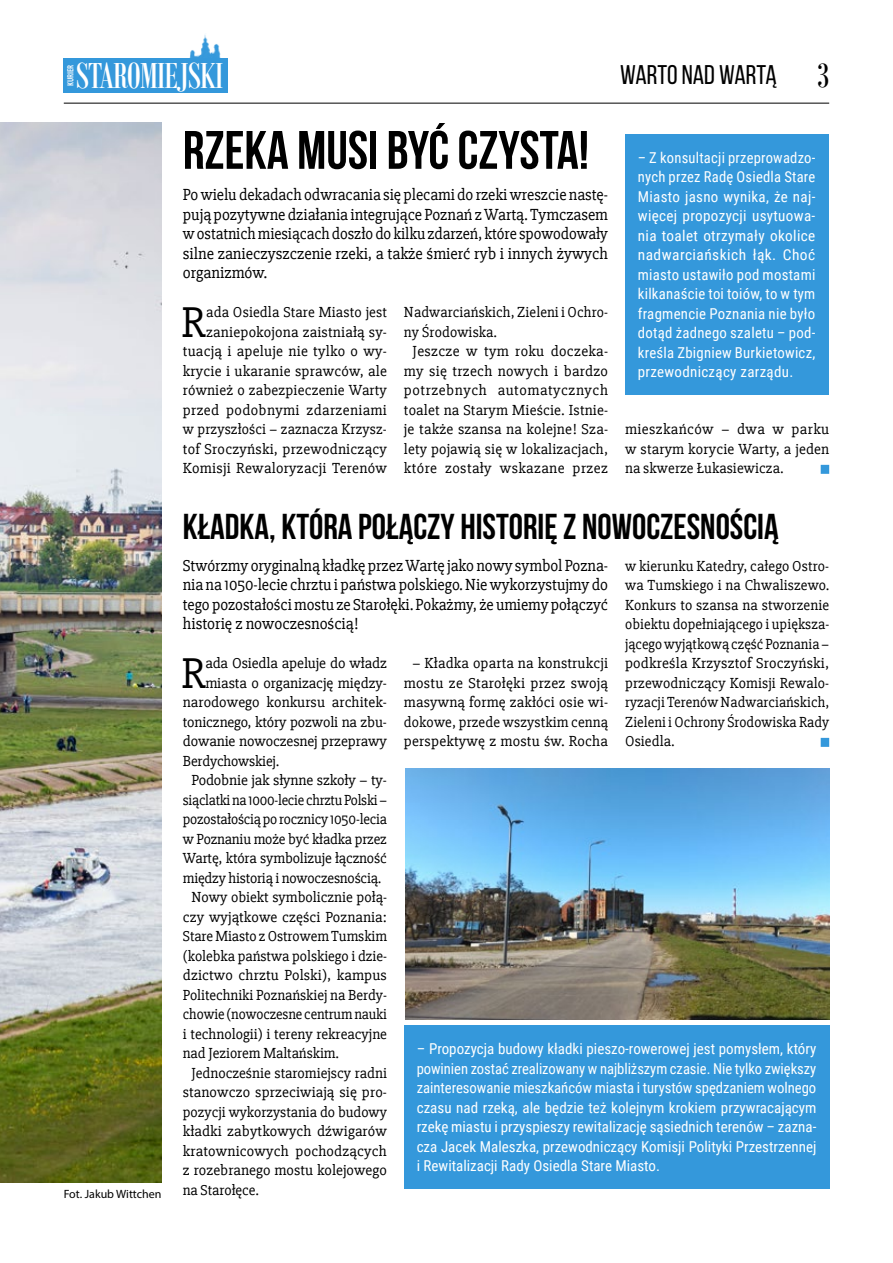
<style>
.page{position:relative;width:893px;height:1263px;background:#fff}
.page>*{position:absolute;margin:0;border:0;box-sizing:border-box;transform-origin:0 0}
.t1{font:700 54px "Bebas Neue";color:#000}
.t2{font:44.25px "Slabo 27 px";color:#000}
.t3{font:39px "Bodoni MT Condensed";letter-spacing:-.025em;color:#fff}
.t4{font:700 36px "Bebas Neue";color:#000}
.t5{font:27px "Bebas Neue";color:#000}
.t6{font:16.5px/19.5px "Slabo 27 px";color:#000;text-align:justify}
.t7{font:15px/19.5px "Slabo 27 px";letter-spacing:.01em;color:#000;text-align:justify}
.t8{font:15px/19.5px "Roboto Condensed";letter-spacing:.005em;color:#fff;text-align:justify}
.t9{font:15px "Slabo 27 px";letter-spacing:-.01em;color:#000}
.t10{font:15px "Slabo 27 px";letter-spacing:-.015em;color:#000}
.t11{font:15px "Slabo 27 px";letter-spacing:.035em;color:#000}
.t12{font:15px "Slabo 27 px";letter-spacing:.03em;color:#000}
.t13{font:12px "Myriad Pro";color:#000}
.t14{font:600 condensed 9px "Myriad Pro";letter-spacing:-.005em;color:#fff}
.s1{font-family:"Bodoni MT Condensed";font-size:36px}
</style>
<div class="page">
<hr style="left:64px;top:103px;width:765px;height:1px;background:#000">
<img style="left:0;top:123px;width:162px;height:1059px">
<img style="left:405px;top:768px;width:424px;height:251px">
<img style="left:189px;top:35px;width:32px;height:24px">
<div style="left:64px;top:59px;width:164px;height:34px;background:#3498db"></div>
<div style="left:821px;top:738px;width:8px;height:9px;background:#3498db"></div>
<div style="left:821px;top:465px;width:8px;height:9px;background:#3498db"></div>
<div style="left:404px;top:1025px;width:425px;height:164px;background:#3498db"></div>
<div style="left:625px;top:134px;width:203px;height:260px;background:#3498db"></div>
<p class="t14" style="left:66px;top:86px;width:23px;rotate:-90deg">KURIER</p>
<h3 class="t3" style="left:76px;top:52px;width:149px">STAROMIEJSKI</h3>
<h3 class="t5" style="left:620px;top:60px;width:211px">WARTO NAD WARTĄ <span class="s1">3</span></h3>
<p class="t13" style="left:64px;top:1187px;width:99px">Fot. Jakub Wittchen</p>
<h1 class="t1" style="left:183px;top:121px;width:408px">RZEKA MUSI BYĆ CZYSTA!</h1>
<p class="t6" style="left:183px;top:185px;width:427px">Po wielu dekadach odwracania się plecami do rzeki wreszcie nastę&shy;pują pozytywne działania integrujące Poznań z Wartą. Tymczasem w ostatnich miesiącach doszło do kilku zdarzeń, które spowodowały silne zanieczyszczenie rzeki, a także śmierć ryb i innych żywych organizmów.</p>
<h2 class="t2" style="left:181px;top:296px;width:26px">R</h2>
<p class="t7" style="left:183px;top:302px;width:206px;text-align:right">ada Osiedla Stare Miasto jest zaniepokojona zaistniałą sy&shy;tuacją i apeluje nie tylko o wy&shy;krycie i ukaranie sprawców, ale również o zabezpieczenie Warty przed podobnymi zdarzeniami w przyszłości – zaznacza Krzysz&shy;tof Sroczyński, przewodniczący<br>Komisji Rewaloryzacji Terenów</p>
<p class="t7" style="left:404px;top:302px;width:206px">Nadwarciańskich, Zieleni i Ochro-</p>
<p class="t7" style="left:404px;top:322px;width:94px">ny Środowiska.</p>
<p class="t7" style="left:412px;top:341px;width:197px">Jeszcze w tym roku doczeka-</p>
<p class="t7" style="left:404px;top:361px;width:206px">my się trzech nowych i bardzo</p>
<p class="t11" style="left:404px;top:382px;width:206px">potrzebnych automatycznych</p>
<p class="t7" style="left:404px;top:400px;width:206px">toalet na Starym Mieście. Istnie-</p>
<p class="t7" style="left:404px;top:419px;width:206px">je także szansa na kolejne! Sza-</p>
<p class="t7" style="left:404px;top:439px;width:206px">lety pojawią się w lokalizacjach,</p>
<p class="t12" style="left:404px;top:460px;width:206px">które zostały wskazane przez</p>
<p class="t8" style="left:638px;top:147px;width:179px">– Z konsultacji przeprowadzo&shy;nych przez Radę Osiedla Stare Miasto jasno wynika, że naj&shy;więcej propozycji usytuowa&shy;nia toalet otrzymały okolice nadwarciańskich łąk. Choć miasto ustawiło pod mostami kilkanaście toi toiów, to w tym fragmencie Poznania nie było dotąd żadnego szaletu – pod&shy;kreśla Zbigniew Burkietowicz, przewodniczący zarządu.</p>
<p class="t7" style="left:625px;top:419px;width:206px">mieszkańców – dwa w parku w starym korycie Warty, a jeden na skwerze Łukasiewicza.</p>
<h3 class="t4" style="left:183px;top:507px;width:597px">KŁADKA, KTÓRA POŁĄCZY HISTORIĘ Z NOWOCZESNOŚCIĄ</h3>
<p class="t6" style="left:183px;top:555px;width:427px">Stwórzmy oryginalną kładkę przez Wartę jako nowy symbol Pozna&shy;nia na 1050-lecie chrztu i państwa polskiego. Nie wykorzystujmy do tego pozostałości mostu ze Starołęki. Pokażmy, że umiemy połączyć historię z nowoczesnością!</p>
<h2 class="t2" style="left:181px;top:647px;width:26px">R</h2>
<p class="t7" style="left:205px;top:653px;width:183px">ada Osiedla apeluje do władz</p>
<p class="t7" style="left:625px;top:556px;width:206px">w kierunku Katedry, całego Ostro&shy;wa Tumskiego i na Chwaliszewo.<br>Konkurs to szansa na stworzenie obiektu dopełniającego i upiększa&shy;jącego wyjątkową część Poznania – podkreśla Krzysztof Sroczyński, przewodniczący Komisji Rewalo&shy;ryzacji Terenów Nadwarciańskich, Zieleni i Ochrony Środowiska Rady Osiedla.</p>
<p class="t7" style="left:404px;top:653px;width:206px;text-align:center">– Kładka oparta na konstrukcji mostu ze Starołęki przez swoją masywną formę zakłóci osie wi&shy;dokowe, przede wszystkim cenną perspektywę z mostu św. Rocha</p>
<p class="t7" style="left:205px;top:673px;width:183px">miasta o organizację między-</p>
<p class="t7" style="left:183px;top:692px;width:206px">narodowego konkursu architek-</p>
<p class="t7" style="left:183px;top:712px;width:206px">tonicznego, który pozwoli na zbu-</p>
<p class="t7" style="left:183px;top:731px;width:206px">dowanie nowoczesnej przeprawy</p>
<p class="t9" style="left:183px;top:752px;width:98px">Berdychowskiej.</p>
<p class="t7" style="left:191px;top:770px;width:197px">Podobnie jak słynne szkoły – ty-</p>
<p class="t10" style="left:183px;top:791px;width:206px">siąclatki na 1000-lecie chrztu Polski –</p>
<p class="t9" style="left:183px;top:811px;width:205px">pozostałością po rocznicy 1050-lecia</p>
<p class="t9" style="left:183px;top:830px;width:205px">w Poznaniu może być kładka przez</p>
<p class="t9" style="left:183px;top:850px;width:206px">Wartę, która symbolizuje łączność</p>
<p class="t9" style="left:183px;top:869px;width:200px">między historią i nowoczesnością.</p>
<p class="t7" style="left:191px;top:887px;width:197px">Nowy obiekt symbolicznie połą-</p>
<p class="t7" style="left:183px;top:907px;width:205px">czy wyjątkowe części Poznania:</p>
<p class="t7" style="left:183px;top:926px;width:206px">Stare Miasto z Ostrowem Tumskim</p>
<p class="t7" style="left:183px;top:946px;width:206px">(kolebka państwa polskiego i dzie-</p>
<p class="t7" style="left:183px;top:965px;width:206px">dzictwo chrztu Polski), kampus</p>
<p class="t7" style="left:183px;top:985px;width:206px">Politechniki Poznańskiej na Berdy-</p>
<p class="t7" style="left:183px;top:1004px;width:206px">chowie (nowoczesne centrum nauki</p>
<p class="t7" style="left:183px;top:1024px;width:206px">i technologii) i tereny rekreacyjne</p>
<p class="t7" style="left:183px;top:1043px;width:158px">nad Jeziorem Maltańskim.</p>
<p class="t7" style="left:191px;top:1063px;width:197px">Jednocześnie staromiejscy radni</p>
<p class="t7" style="left:183px;top:1082px;width:206px">stanowczo sprzeciwiają się pro-</p>
<p class="t7" style="left:183px;top:1102px;width:206px">pozycji wykorzystania do budowy</p>
<p class="t7" style="left:183px;top:1121px;width:206px">kładki zabytkowych dźwigarów</p>
<p class="t7" style="left:183px;top:1141px;width:206px">kratownicowych pochodzących</p>
<p class="t7" style="left:183px;top:1160px;width:206px">z rozebranego mostu kolejowego</p>
<p class="t7" style="left:183px;top:1180px;width:78px">na Starołęce.</p>
<p class="t8" style="left:417px;top:1039px;width:401px">– Propozycja budowy kładki pieszo-rowerowej jest pomysłem, który powinien zostać zrealizowany w najbliższym czasie. Nie tylko zwiększy zainteresowanie mieszkańców miasta i turystów spędzaniem wolnego czasu nad rzeką, ale będzie też kolejnym krokiem przywracającym rzekę miastu i przyspieszy rewitalizację sąsiednich terenów – zazna&shy;cza Jacek Maleszka, przewodniczący Komisji Polityki Przestrzennej i Rewitalizacji Rady Osiedla Stare Miasto.</p>
</div>
